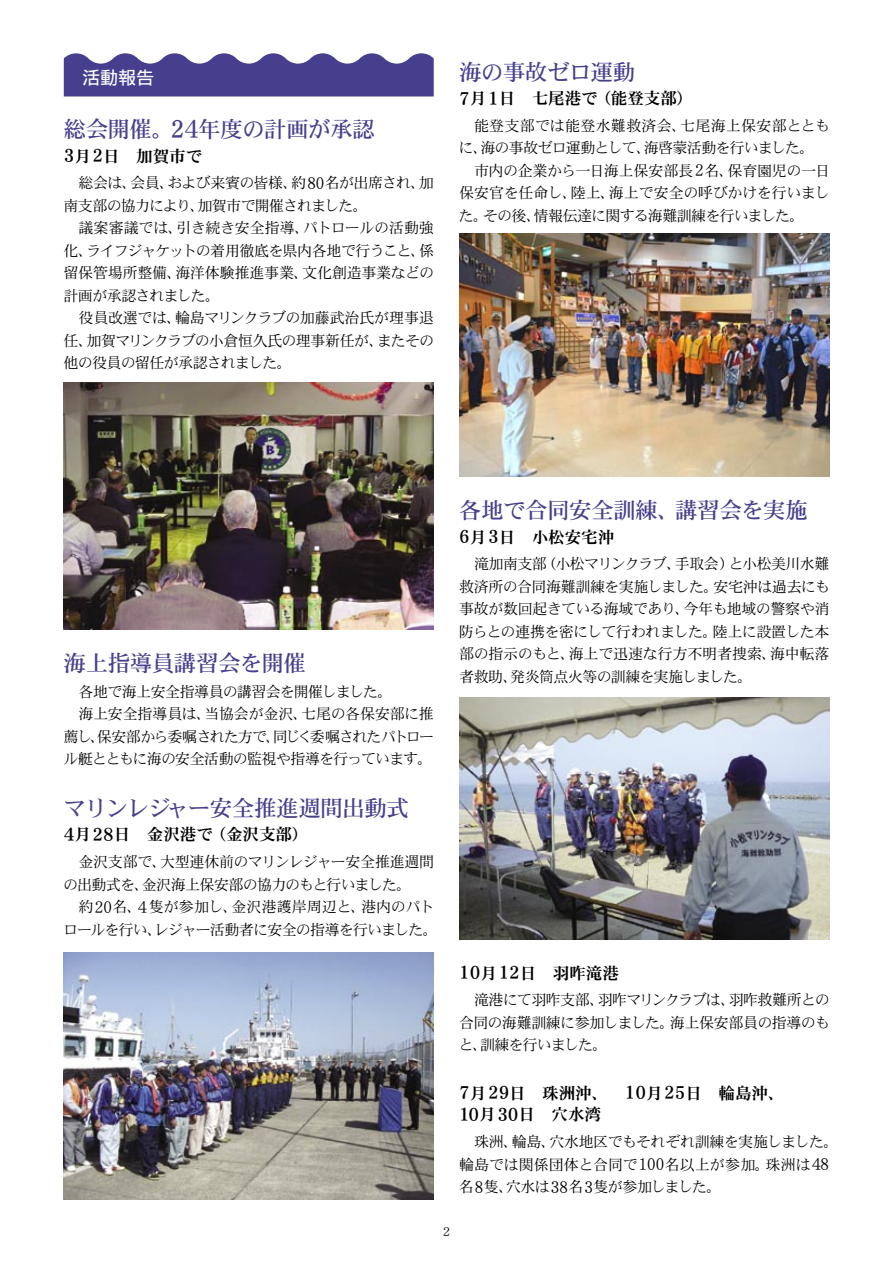
<style>
.page{position:relative;width:893px;height:1263px;background:#fff}
.page>*{position:absolute;margin:0;border:0;box-sizing:border-box;transform-origin:0 0}
.中見出し{font:22.5px "DFHS Mincho Std W5";letter-spacing:-.02em;color:#463f8d}
.波の見出し{font:18px "DF Gothic P Std W5";color:#fff}
.小見出し{font:16.5px "DFHS Mincho Std W7";color:#000}
.小見出し_初行{font:16.5px "DFHS Mincho Std W7";color:#000}
.本文{font:15px/22.5px "DFHS Mincho Std W3";letter-spacing:-.04em;color:#000;text-align:justify}
.本文-2{font:15px/22.5px "DFHS Mincho Std W3";letter-spacing:-.02em;color:#000}
.ノーマル{font:13.5px "DFHS Mincho Std W3";color:#000}
.s1{font-size:27px}
.s2{font-size:19.8px}
.s3{font-size:18px}
</style>
<div class="page">
<svg style="left:64px;top:53px;width:370px;height:43px;background:#5c569a"></svg>
<img style="left:64px;top:952px;width:370px;height:247px">
<img style="left:459px;top:234px;width:370px;height:242px">
<img style="left:64px;top:383px;width:370px;height:246px">
<img style="left:459px;top:697px;width:370px;height:243px">
<p class="波の見出し" style="left:82px;top:67px;width:73px">活動報告</p>
<p class="中見出し" style="left:64px;top:117px;width:313px">総会開催。<span class="s1">24</span>年度の計画が承認</p>
<p class="小見出し" style="left:64px;top:147px;width:140px"><span class="s2">3</span>月<span class="s2">2</span>日　加賀市で</p>
<p class="本文" style="left:64px;top:171px;width:372px;text-indent:15px">総会は、会員、および来賓の皆様、約<span class="s3">80</span>名が出席され、加南支部の協力により、加賀市で開催されました。</p>
<p class="本文" style="left:63px;top:216px;width:372px;text-indent:15px">議案審議では、引き続き安全指導、パトロールの活動強化、ライフジャケットの着用徹底を県内各地で行うこと、係留保管場所整備、海洋体験推進事業、文化創造事業などの計画が承認されました。</p>
<p class="本文" style="left:64px;top:306px;width:372px;text-indent:15px">役員改選では、輪島マリンクラブの加藤武治氏が理事退任、加賀マリンクラブの小倉恒久氏の理事新任が、またその他の役員の留任が承認されました。</p>
<p class="中見出し" style="left:459px;top:59px;width:178px">海の事故ゼロ運動</p>
<p class="小見出し" style="left:459px;top:89px;width:236px"><span class="s2">7</span>月<span class="s2">1</span>日　七尾港で（能登支部）</p>
<p class="本文" style="left:459px;top:114px;width:373px;text-indent:15px">能登支部では能登水難救済会、七尾海上保安部とともに、海の事故ゼロ運動として、海啓蒙活動を行いました。</p>
<p class="本文" style="left:459px;top:159px;width:373px;text-indent:15px">市内の企業から一日海上保安部長<span class="s3">2</span>名、保育園児の一日保安官を任命し、陸上、海上で安全の呼びかけを行いました。その後、情報伝達に関する海難訓練を行いました。</p>
<p class="中見出し" style="left:64px;top:651px;width:244px">海上指導員講習会を開催</p>
<p class="本文" style="left:79px;top:680px;width:315px">各地で海上安全指導員の講習会を開催しました。</p>
<p class="本文" style="left:64px;top:702px;width:372px;text-indent:15px">海上安全指導員は、当協会が金沢、七尾の各保安部に推薦し、保安部から委嘱された方で、同じく委嘱されたパトロール艇とともに海の安全活動の監視や指導を行っています。</p>
<p class="中見出し" style="left:63px;top:796px;width:347px">マリンレジャー安全推進週間出動式</p>
<p class="小見出し" style="left:64px;top:826px;width:246px"><span class="s2">4</span>月<span class="s2">28</span>日　金沢港で（金沢支部）</p>
<p class="本文" style="left:63px;top:850px;width:372px;text-indent:15px">金沢支部で、大型連休前のマリンレジャー安全推進週間の出動式を、金沢海上保安部の協力のもと行いました。</p>
<p class="本文" style="left:63px;top:895px;width:376px;text-align:right">約<span class="s3">20</span>名、<span class="s3">4</span>隻が参加し、金沢港護岸周辺と、港内のパト<br>ロールを行い、レジャー活動者に安全の指導を行いました。</p>
<p class="中見出し" style="left:459px;top:498px;width:350px">各地で合同安全訓練、講習会を実施</p>
<p class="小見出し" style="left:459px;top:528px;width:156px"><span class="s2">6</span>月<span class="s2">3</span>日　小松安宅沖</p>
<p class="本文" style="left:459px;top:553px;width:372px;text-indent:15px">滝加南支部（小松マリンクラブ、手取会）と小松美川水難救済所の合同海難訓練を実施しました。安宅沖は過去にも事故が数回起きている海域であり、今年も地域の警察や消防らとの連携を密にして行われました。陸上に設置した本部の指示のもと、海上で迅速な行方不明者捜索、海中転落者救助、発炎筒点火等の訓練を実施しました。</p>
<p class="小見出し" style="left:459px;top:964px;width:161px"><span class="s2">10</span>月<span class="s2">12</span>日　羽咋滝港</p>
<p class="本文" style="left:458px;top:988px;width:373px;text-indent:16px">滝港にて羽咋支部、羽咋マリンクラブは、羽咋救難所との合同の海難訓練に参加しました。海上保安部員の指導のもと、訓練を行いました。</p>
<p class="小見出し_初行" style="left:459px;top:1084px;width:327px"><span class="s2">7</span>月<span class="s2">29</span>日　珠洲沖、 <span class="s2">10</span>月<span class="s2">25</span>日　輪島沖、</p>
<p class="小見出し" style="left:459px;top:1105px;width:143px"><span class="s2">10</span>月<span class="s2">30</span>日　穴水湾</p>
<p class="本文-2" style="left:459px;top:1130px;width:381px;text-indent:15px">珠洲、輪島、穴水地区でもそれぞれ訓練を実施しました。輪島では関係団体と合同で<span class="s3">100</span>名以上が参加。珠洲は<span class="s3">48</span>名<span class="s3">8</span>隻、穴水は<span class="s3">38</span>名<span class="s3">3</span>隻が参加しました。</p>
<p class="ノーマル" style="left:443px;top:1223px;width:9px">2</p>
</div>
